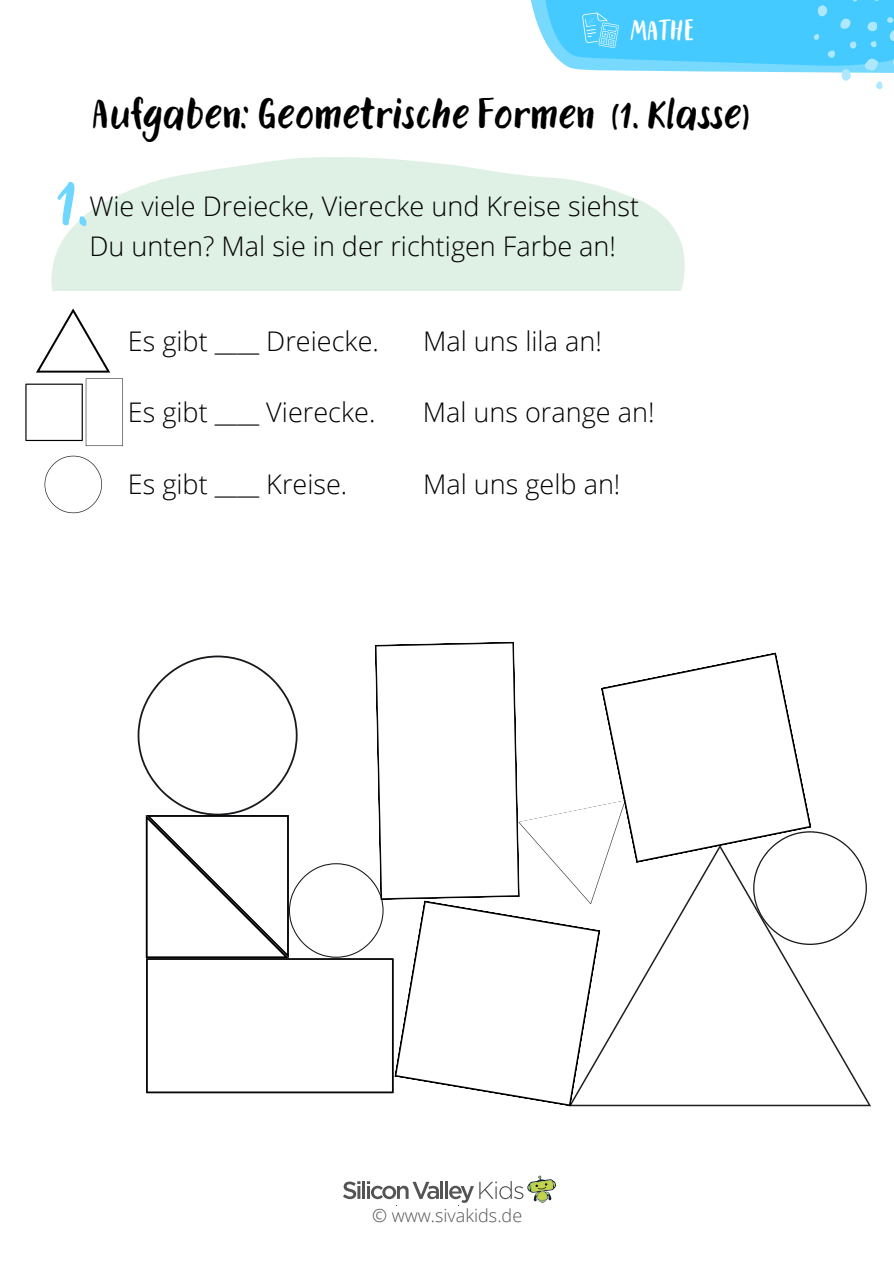
<style>
.page{position:relative;width:894px;height:1264px;background:#fff}
.page>*{position:absolute;margin:0;border:0;box-sizing:border-box;transform-origin:0 0}
.t1{font:72px "Rabbits Dummy";color:#6fd6ff}
.t2{font:42px "Rabbits Dummy";color:#000}
.t3{font:28.2px "Rabbits Dummy";color:#fff}
.t4{font:300 27px/39.5px "Open Sans";color:#000}
.t5{font:300 18px "Open Sans";color:#545454}
</style>
<div class="page">
<svg style="left:343px;top:1181px;width:17px;height:18px"></svg>
<hr style="left:362px;top:1181px;width:3px;height:17px;background:#545454">
<svg style="left:367px;top:1181px;width:72px;height:18px"></svg>
<hr style="left:440px;top:1181px;width:3px;height:17px;background:#545454">
<hr style="left:445px;top:1181px;width:3px;height:17px;background:#545454">
<svg style="left:449px;top:1175px;width:107px;height:31px"></svg>
<svg style="left:531px;top:0;width:362px;height:89px"></svg>
<svg style="left:51px;top:157px;width:633px;height:133px;fill:#dff0e5"></svg>
<svg style="left:36px;top:308px;width:74px;height:64px"></svg>
<svg style="left:44px;top:456px;width:58px;height:57px"></svg>
<svg style="left:25px;top:378px;width:98px;height:68px"></svg>
<svg style="left:137px;top:641px;width:729px;height:465px"></svg>
<p class="t3" style="left:630px;top:11px;width:65px">MATHE</p>
<h2 class="t2" style="left:93px;top:85px;width:659px">Aufgaben: Geometrische Formen (1. Klasse)</h2>
<h1 class="t1" style="left:57px;top:151px;width:34px">1.</h1>
<p class="t4" style="left:89px;top:186px;width:551px">Wie viele Dreiecke, Vierecke und Kreise siehst<br>Du unten? Mal sie in der richtigen Farbe an!</p>
<p class="t4" style="left:128px;top:320px;width:252px">Es gibt ____ Dreiecke.</p>
<p class="t4" style="left:423px;top:320px;width:180px">Mal uns lila an!</p>
<p class="t4" style="left:128px;top:392px;width:249px">Es gibt ____ Vierecke.</p>
<p class="t4" style="left:128px;top:464px;width:221px">Es gibt ____ Kreise.</p>
<p class="t4" style="left:422px;top:392px;width:233px">Mal uns orange an!</p>
<p class="t4" style="left:423px;top:464px;width:199px">Mal uns gelb an!</p>
<p class="t5" style="left:372px;top:1203px;width:151px">© www.sivakids.de</p>
</div>
